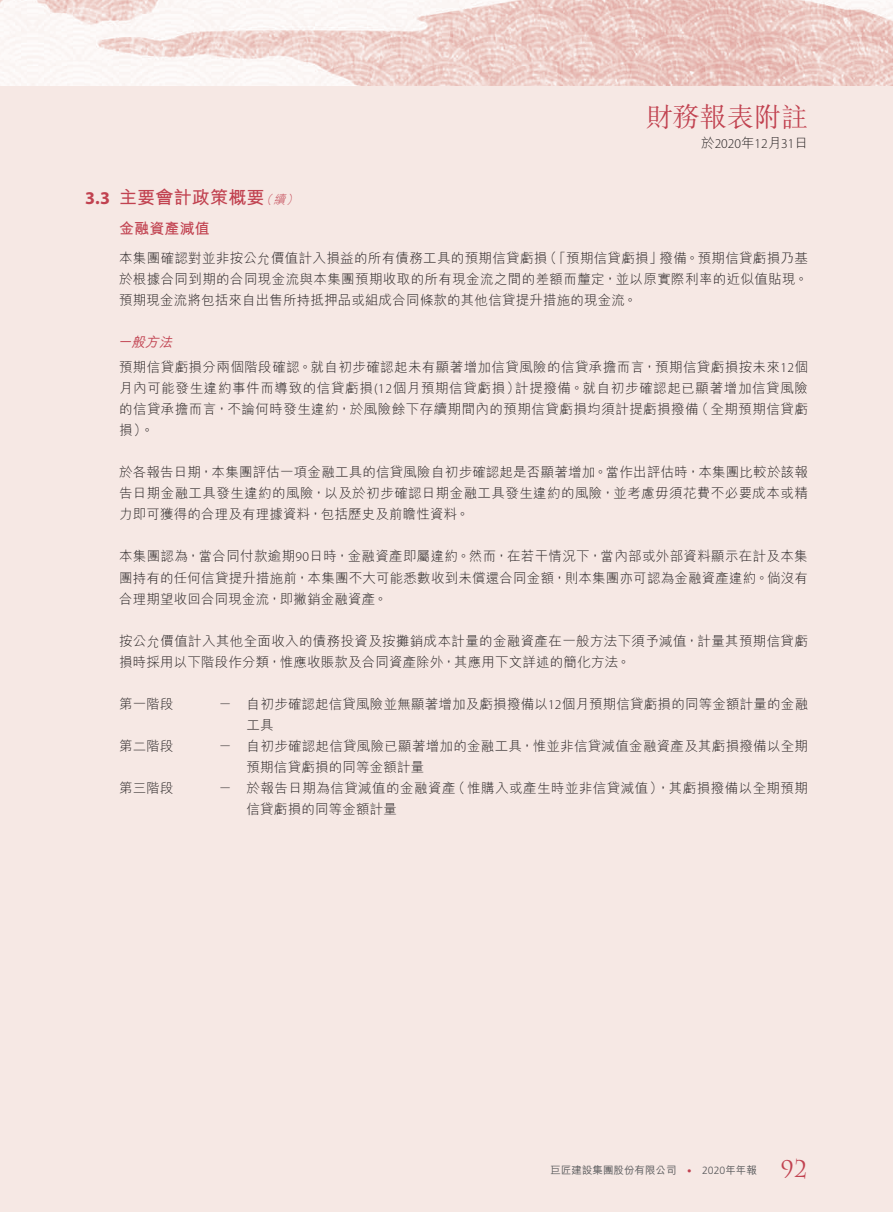
<style>
.page{position:relative;width:893px;height:1212px;background:#f6e8e4}
.page>*{position:absolute;margin:0;border:0;box-sizing:border-box;transform-origin:0 0}
.t1{font:300 27px "M Sung HK";color:#c14250}
.t2{font:24px "Charlemagne Std";color:#c14250}
.t3{font:700 18px "M Hei HK";letter-spacing:.01em;color:#c14250}
.t4{font:700 18px "Myriad Pro";color:#c14250}
.t5{font:700 15px "M Hei HK";letter-spacing:.01em;color:#c14250}
.t6{font:300 13.5px/21px "M Hei HK";letter-spacing:.025em;color:#231f20}
.t7{font:300 13.5px "M Hei HK";letter-spacing:.045em;color:#231f20}
.t8{font:300 13.5px "Myriad Pro";color:#231f20}
.t9{font:italic 300 12px "M Hei HK";color:#c14250}
.t10{font:500 10.5px "M Hei HK";color:#57585a}
.t11{font:300 10.5px "Frutiger LT Std";color:#57585a}
.t12{font:300 9px "Frutiger LT Std";color:#c14250}
.s1{font-family:"M Hei HK"}
.s2{font-weight:500;font-style:italic;color:#c14250}
.s3{font-family:"Myriad Pro"}
.s4{font-family:"M Hei HK";font-weight:500}
</style>
<div class="page">
<img style="left:0;top:0;width:893px;height:85px">
<h1 class="t1" style="left:646px;top:98px;width:163px">財務報表附註</h1>
<p class="t8" style="left:701px;top:136px;width:108px"><span class="s1">於</span>2020<span class="s1">年</span>12<span class="s1">月</span>31<span class="s1">日</span></p>
<h3 class="t4" style="left:85px;top:188px;width:27px">3.3</h3>
<h3 class="t3" style="left:119px;top:184px;width:147px">主要會計政策概要</h3>
<p class="t9" style="left:273px;top:191px;width:17px">續</p>
<p class="t9" style="left:260px;top:191px;width:17px">（</p>
<p class="t9" style="left:286px;top:191px;width:17px">(</p>
<p class="t5" style="left:119px;top:217px;width:92px">金融資產減值</p>
<p class="t6" style="left:119px;top:247px;width:690px">本集團確認對並非按公允價值計入損益的所有債務工具的預期信貸虧損<br>於根據合同到期的合同現金流與本集團預期收取的所有現金流之間的差額而釐定，並以原實際利率的近似值貼現。預期現金流將包括來自出售所持抵押品或組成合同條款的其他信貸提升措施的現金流。</p>
<p class="t6" style="left:118px;top:329px;width:692px;line-height:25.2px"><span class="s2">一般方法<br></span>預期信貸虧損分兩個階段確認。就自初步確認起未有顯著增加信貸風險的信貸承擔而言，預期信貸虧損按未來<span class="s3">12</span>個</p>
<p class="t7" style="left:515px;top:379px;width:294px">計提撥備。就自初步確認起已顯著增加信貸風險</p>
<p class="t6" style="left:544px;top:247px;width:121px">（「預期信貸虧損」</p>
<p class="t6" style="left:660px;top:247px;width:150px">撥備。預期信貸虧損乃基</p>
<p class="t7" style="left:119px;top:379px;width:402px">月內可能發生違約事件而導致的信貸虧損<span class="s3">(12</span>個月預期信貸虧損）</p>
<p class="t6" style="left:119px;top:398px;width:581px">的信貸承擔而言，不論何時發生違約，於風險餘下存續期間內的預期信貸虧損均須計提虧損撥備損。(</p>
<p class="t6" style="left:119px;top:461px;width:690px;text-align:justify">於各報告日期，本集團評估一項金融工具的信貸風險自初步確認起是否顯著增加。當作出評估時，本集團比較於該報告日期金融工具發生違約的風險，以及於初步確認日期金融工具發生違約的風險，並考慮毋須花費不必要成本或精力即可獲得的合理及有理據資料，包括歷史及前瞻性資料。</p>
<p class="t6" style="left:119px;top:545px;width:690px;text-align:justify">本集團認為，當合同付款逾期<span class="s3">90</span>日時，金融資產即屬違約。然而，在若干情況下，當內部或外部資料顯示在計及本集團持有的任何信貸提升措施前，本集團不大可能悉數收到未償還合同金額，則本集團亦可認為金融資產違約。倘沒有合理期望收回合同現金流，即撇銷金融資產。</p>
<p class="t6" style="left:119px;top:629px;width:690px">按公允價值計入其他全面收入的債務投資及按攤銷成本計量的金融資產在一般方法下須予減值，計量其預期信貸虧損時採用以下階段作分類，惟應收賬款及合同資產除外，其應用下文詳述的簡化方法。</p>
<p class="t6" style="left:247px;top:692px;width:563px">自初步確認起信貸風險並無顯著增加及虧損撥備以<span class="s3">12</span>個月預期信貸虧損的同等金額計量的金融</p>
<p class="t6" style="left:695px;top:398px;width:114px">（全期預期信貸虧</p>
<p class="t6" style="left:119px;top:692px;width:56px">第一階段</p>
<p class="t6" style="left:219px;top:692px;width:15px">－</p>
<p class="t6" style="left:119px;top:734px;width:56px">第二階段</p>
<p class="t6" style="left:119px;top:776px;width:56px">第三階段</p>
<p class="t6" style="left:219px;top:734px;width:15px">－</p>
<p class="t6" style="left:219px;top:776px;width:15px">－</p>
<p class="t6" style="left:247px;top:713px;width:563px">工具<br>自初步確認起信貸風險已顯著增加的金融工具，惟並非信貸減值金融資產及其虧損撥備以全期</p>
<p class="t6" style="left:247px;top:755px;width:179px">預期信貸虧損的同等金額計量</p>
<p class="t6" style="left:247px;top:776px;width:210px">於報告日期為信貸減值的金融資產</p>
<p class="t6" style="left:452px;top:776px;width:358px">（惟購入或產生時並非信貸減值 ，）其虧損撥備以全期預期</p>
<p class="t6" style="left:247px;top:797px;width:152px">信貸虧損的同等金額計量</p>
<p class="t10" style="left:550px;top:1163px;width:127px">巨匠建設集團股份有限公司</p>
<p class="t12" style="left:687px;top:1166px;width:6px">•</p>
<p class="t11" style="left:702px;top:1164px;width:56px">2020<span class="s4">年年報</span></p>
<h2 class="t2" style="left:780px;top:1155px;width:29px">92</h2>
</div>
